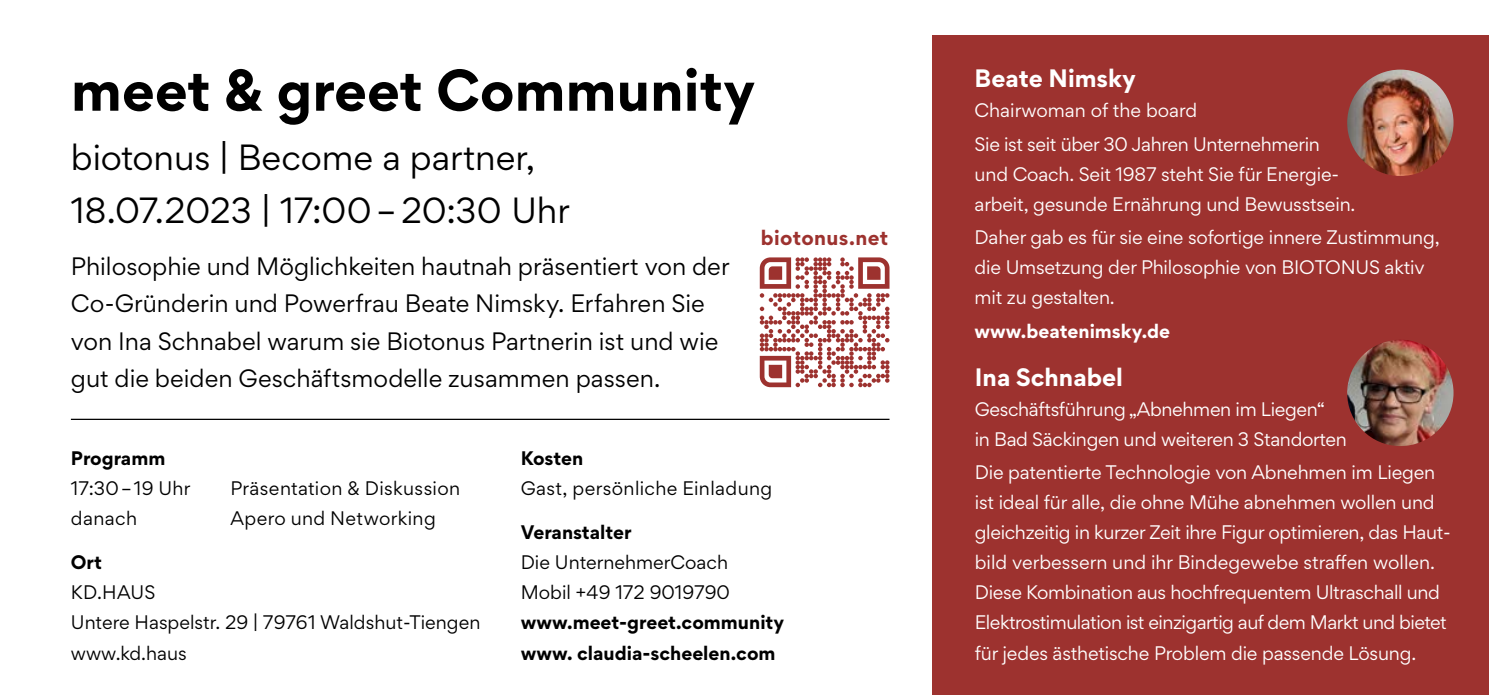
<style>
.page{position:relative;width:1489px;height:695px;background:#fff}
.page>*{position:absolute;margin:0;border:0;box-sizing:border-box;transform-origin:0 0}
.t1{font:700 52.5px "Gordita";color:#000}
.t2{font:32.5px/52.5px "Gordita";color:#000}
.t3{font:22.5px/37.5px "Gordita";color:#000}
.t4{font:700 22.5px "Gordita";color:#fff}
.t5{font:700 18.75px "Gordita";letter-spacing:.02em;color:#9d322f}
.t6{font:17.5px/30px "Gordita";letter-spacing:-.01em;color:#fff}
.t7{font:17.5px/30px "Gordita";letter-spacing:.01em;color:#000}
.t8{font:700 17.5px/30px "Gordita";color:#000}
.t9{font:700 17.5px "Gordita";color:#fff}
</style>
<div class="page">
<div style="left:932px;top:35px;width:556px;height:659px;background:#9d322f"></div>
<img style="left:1346px;top:70px;width:107px;height:106px;border-radius:53px">
<hr style="left:71px;top:418px;width:818px;height:2px;background:#000">
<svg style="left:759px;top:257px;width:130px;height:130px"></svg>
<img style="left:1346px;top:339px;width:107px;height:107px;border-radius:53px">
<h1 class="t1" style="left:71px;top:48px;width:685px">meet &amp; greet Community</h1>
<h2 class="t2" style="left:71px;top:131px;width:500px">biotonus | Become a partner,<br>18.07.2023 | 17:00–20:30 Uhr</h2>
<p class="t3" style="left:71px;top:246px;width:660px">Philosophie und Möglichkeiten hautnah präsentiert von der Co-Gründerin und Powerfrau Beate Nimsky. Erfahren Sie von Ina Schnabel warum sie Biotonus Partnerin ist und wie gut die beiden Geschäftsmodelle zusammen passen.</p>
<p class="t5" style="left:761px;top:222px;width:129px">biotonus.net</p>
<p class="t8" style="left:71px;top:443px;width:96px">Programm</p>
<p class="t7" style="left:71px;top:473px;width:121px">17:30–19 Uhr</p>
<p class="t7" style="left:230px;top:473px;width:231px">Präsentation &amp; Diskussion</p>
<p class="t7" style="left:71px;top:503px;width:68px">danach</p>
<p class="t7" style="left:230px;top:503px;width:207px">Apero und Networking</p>
<p class="t8" style="left:71px;top:547px;width:33px">Ort</p>
<p class="t7" style="left:71px;top:577px;width:411px">KD.HAUS<br>Untere Haspelstr. 29 | 79761 Waldshut-Tiengen www.kd.haus</p>
<p class="t8" style="left:521px;top:443px;width:64px">Kosten</p>
<p class="t7" style="left:521px;top:473px;width:253px">Gast, persönliche Einladung</p>
<p class="t8" style="left:521px;top:517px;width:112px">Veranstalter</p>
<p class="t7" style="left:521px;top:547px;width:211px">Die UnternehmerCoach<br>Mobil +49 172 9019790</p>
<p class="t8" style="left:521px;top:607px;width:265px">www.meet-greet.community www. claudia-scheelen.com</p>
<p class="t4" style="left:974px;top:60px;width:163px">Beate Nimsky</p>
<p class="t6" style="left:974px;top:93px;width:347px;line-height:33.5px">Chairwoman of the board<br>Sie ist seit über 30 Jahren Unternehmerin</p>
<p class="t6" style="left:974px;top:159px;width:382px">und Coach. Seit 1987 steht Sie für Energie&shy;arbeit, gesunde Ernährung und Bewusstsein.</p>
<p class="t6" style="left:974px;top:222px;width:466px">Daher gab es für sie eine sofortige innere Zustimmung, die Umsetzung der Philosophie von BIOTONUS aktiv mit zu gestalten.</p>
<p class="t9" style="left:974px;top:317px;width:197px">www.beatenimsky.de</p>
<p class="t4" style="left:974px;top:359px;width:150px">Ina Schnabel</p>
<p class="t6" style="left:974px;top:393px;width:373px">Geschäftsführung „Abnehmen im Liegen“<br>in Bad Säckingen und weiteren 3 Standorten</p>
<p class="t6" style="left:974px;top:457px;width:477px">Die patentierte Technologie von Abnehmen im Liegen ist ideal für alle, die ohne Mühe abnehmen wollen und gleichzeitig in kurzer Zeit ihre Figur optimieren, das Haut&shy;bild verbessern und ihr Bindegewebe straffen wollen.<br>Diese Kombination aus hochfrequentem Ultraschall und Elektrostimulation ist einzigartig auf dem Markt und bietet für jedes ästhetische Problem die passende Lösung.</p>
</div>
